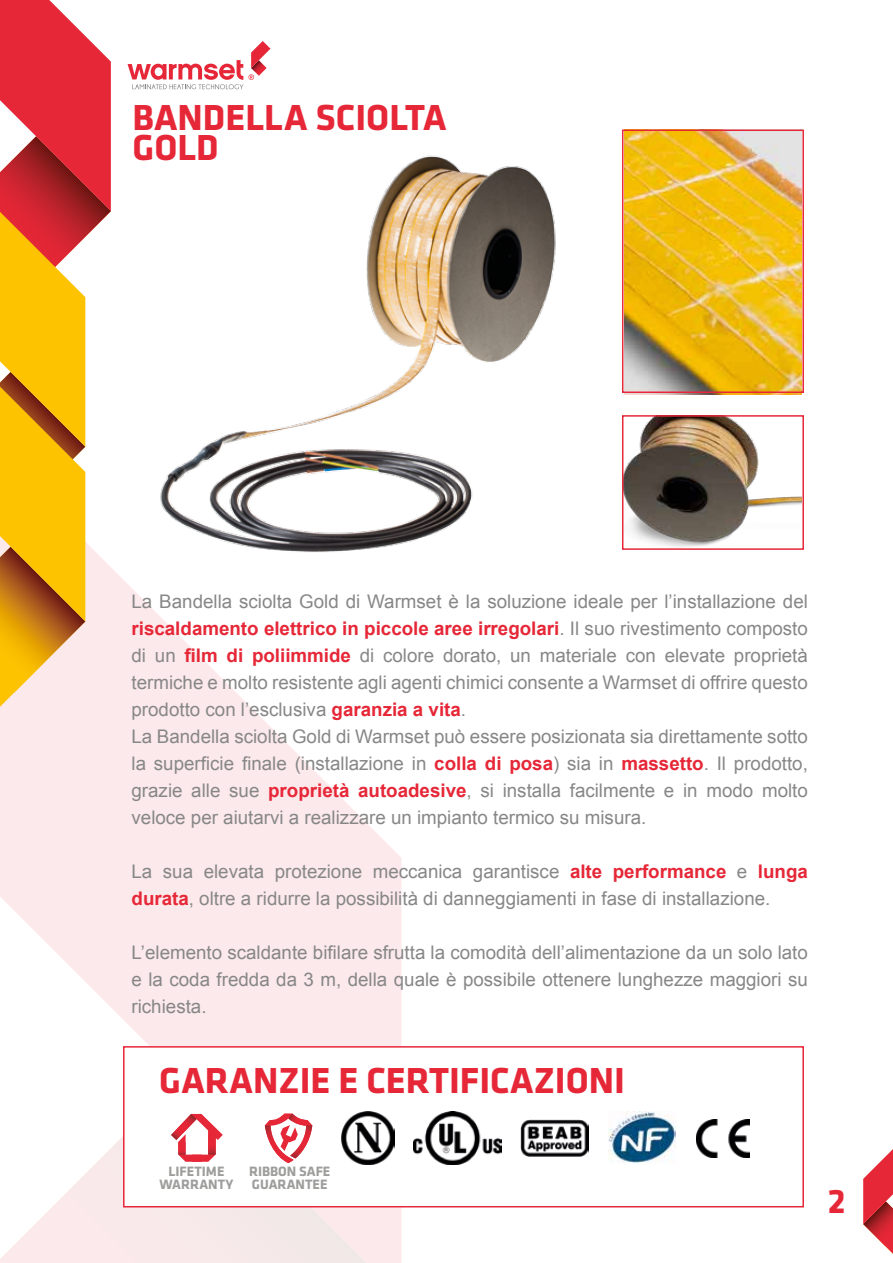
<style>
.page{position:relative;width:893px;height:1263px;background:#fff}
.page>*{position:absolute;margin:0;border:0;box-sizing:border-box;transform-origin:0 0}
.t1{font:700 37.5px/30px "Klavika";color:#e62737}
.t2{font:700 35.25px "Klavika";color:#e62737}
.t3{font:18.75px/27px "Arial";color:#878787}
.t4{font:700 14.1px/12.6px "Klavika";color:#9d9d9c}
.s1{font-weight:700;color:#e62737}
</style>
<div class="page">
<svg style="left:863px;top:1149px;width:30px;height:105px"></svg>
<svg style="left:0;top:568px;width:402px;height:695px;fill:#fce9eb"></svg>
<svg style="left:128px;top:41px;width:142px;height:48px"></svg>
<svg style="left:0;top:0;width:111px;height:762px;background:#ea9b5b"></svg>
<div style="left:123px;top:1046px;width:681px;height:161px;background:#fff;border:2px solid #e62737"></div>
<img style="left:624px;top:133px;width:177px;height:261px">
<img style="left:625px;top:418px;width:176px;height:129px">
<div style="left:622px;top:130px;width:182px;height:263px;border:2px solid #e62737"></div>
<div style="left:622px;top:415px;width:182px;height:135px;border:2px solid #e62737"></div>
<img style="left:413px;top:1112px;width:88px;height:53px">
<img style="left:342px;top:1112px;width:53px;height:53px">
<svg style="left:265px;top:1113px;width:47px;height:50px"></svg>
<svg style="left:171px;top:1114px;width:52px;height:48px"></svg>
<img style="left:521px;top:1120px;width:67px;height:36px">
<img style="left:609px;top:1112px;width:67px;height:51px">
<img style="left:697px;top:1119px;width:53px;height:38px">
<img style="left:133px;top:155px;width:423px;height:424px">
<h1 class="t1" style="left:133px;top:103px;width:316px">BANDELLA SCIOLTA<br>GOLD</h1>
<p class="t3" style="left:132px;top:588px;width:678px">La Bandella sciolta Gold di Warmset è la soluzione ideale per l’installazione del <span class="s1">riscaldamento elettrico in piccole aree irregolari</span>. Il suo rivestimento composto di un <span class="s1">film di poliimmide</span> di colore dorato, un materiale con elevate proprietà termiche e molto resistente agli agenti chimici consente a Warmset di offrire questo prodotto con l’esclusiva <span class="s1">garanzia a vita</span>.<br>La Bandella sciolta Gold di Warmset può essere posizionata sia direttamente sotto la superficie finale (installazione in <span class="s1">colla di posa</span>) sia in <span class="s1">massetto</span>. Il prodotto, grazie alle sue <span class="s1">proprietà autoadesive</span>, si installa facilmente e in modo molto veloce per aiutarvi a realizzare un impianto termico su misura.</p>
<p class="t3" style="left:132px;top:858px;width:678px">La sua elevata protezione meccanica garantisce <span class="s1">alte performance</span> e <span class="s1">lunga durata</span>, oltre a ridurre la possibilità di danneggiamenti in fase di installazione.</p>
<p class="t3" style="left:132px;top:939px;width:678px;text-align:justify">L’elemento scaldante bifilare sfrutta la comodità dell’alimentazione da un solo lato e la coda fredda da 3 m, della quale è possibile ottenere lunghezze maggiori su richiesta.</p>
<h1 class="t1" style="left:159px;top:1066px;width:467px">GARANZIE E CERTIFICAZIONI</h1>
<p class="t4" style="left:160px;top:1165px;width:75px;text-align:center">LIFETIME<br>WARRANTY</p>
<p class="t4" style="left:249px;top:1165px;width:83px">RIBBON SAFE<br>GUARANTEE</p>
<h2 class="t2" style="left:828px;top:1182px;width:19px">2</h2>
</div>
